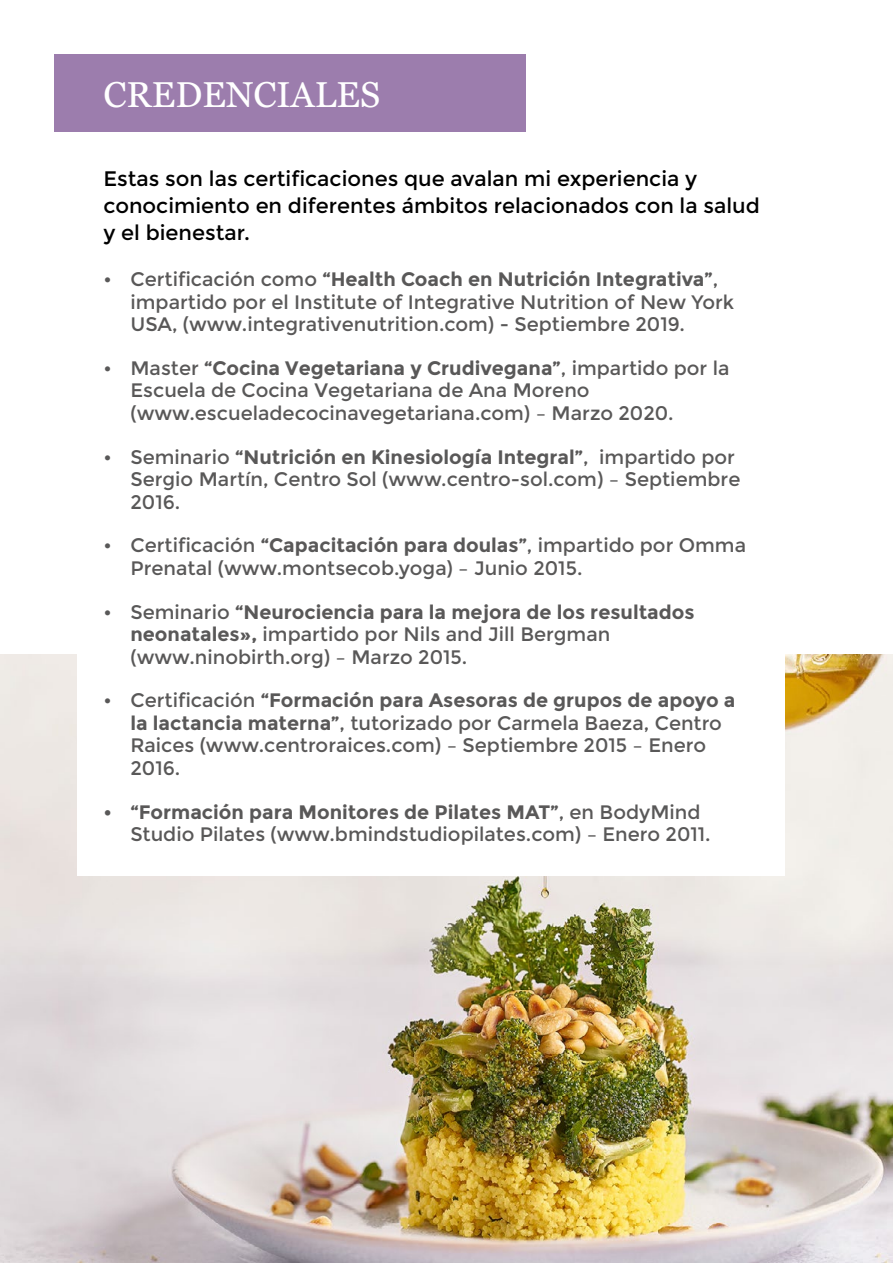
<style>
.page{position:relative;width:893px;height:1263px;background:#fff}
.page>*{position:absolute;margin:0;border:0;box-sizing:border-box;transform-origin:0 0}
.t1{font:36px "Georgia";color:#fff}
.t2{font:21px/27px "Montserrat";color:#000}
.t3{font:19.5px/22.5px "Montserrat";color:#595858}
.s1{font-weight:700}
</style>
<div class="page">
<div style="left:54px;top:54px;width:472px;height:78px;background:#9c7dad"></div>
<img style="left:0;top:655px;width:893px;height:608px">
<div style="left:77px;top:570px;width:708px;height:306px;background:#fff"></div>
<h1 class="t1" style="left:103px;top:68px;width:278px">CREDENCIALES</h1>
<p class="t2" style="left:103px;top:165px;width:658px">Estas son las certificaciones que avalan mi experiencia y conocimiento en diferentes ámbitos relacionados con la salud y el bienestar.</p>
<p class="t3" style="left:130px;top:268px;width:605px;text-indent:-27px">• Certificación como <span class="s1">“Health Coach en Nutrición Integrativa”</span>, impartido por el Institute of Integrative Nutrition of New York<br>USA, (www.integrativenutrition.com) - Septiembre 2019.</p>
<p class="t3" style="left:130px;top:357px;width:600px;text-indent:-27px">• Master <span class="s1">“Cocina Vegetariana y Crudivegana”</span>, impartido por la<br>Escuela de Cocina Vegetariana de Ana Moreno (www.escueladecocinavegetariana.com) – Marzo 2020.</p>
<p class="t3" style="left:130px;top:446px;width:611px;text-indent:-27px">• Seminario <span class="s1">“Nutrición en Kinesiología Integral”</span>, impartido por<br>Sergio Martín, Centro Sol (www.centro-sol.com) – Septiembre<br>2016.</p>
<p class="t3" style="left:130px;top:534px;width:617px;text-indent:-27px">• Certificación <span class="s1">“Capacitación para doulas”</span>, impartido por Omma<br>Prenatal (www.montsecob.yoga) – Junio 2015.</p>
<p class="t3" style="left:130px;top:601px;width:566px;text-indent:-27px">• Seminario <span class="s1">“Neurociencia para la mejora de los resultados neonatales»,</span> impartido por Nils and Jill Bergman (www.ninobirth.org) – Marzo 2015.</p>
<p class="t3" style="left:130px;top:689px;width:606px;text-indent:-27px">• Certificación <span class="s1">“Formación para Asesoras de grupos de apoyo a la lactancia materna”</span>, tutorizado por Carmela Baeza, Centro Raices (www.centroraices.com) – Septiembre 2015 – Enero 2016.</p>
<p class="t3" style="left:130px;top:801px;width:582px;text-indent:-27px"><span class="s1">• “Formación para Monitores de Pilates MAT”</span>, en BodyMind<br>Studio Pilates (www.bmindstudiopilates.com) – Enero 2011.</p>
</div>
